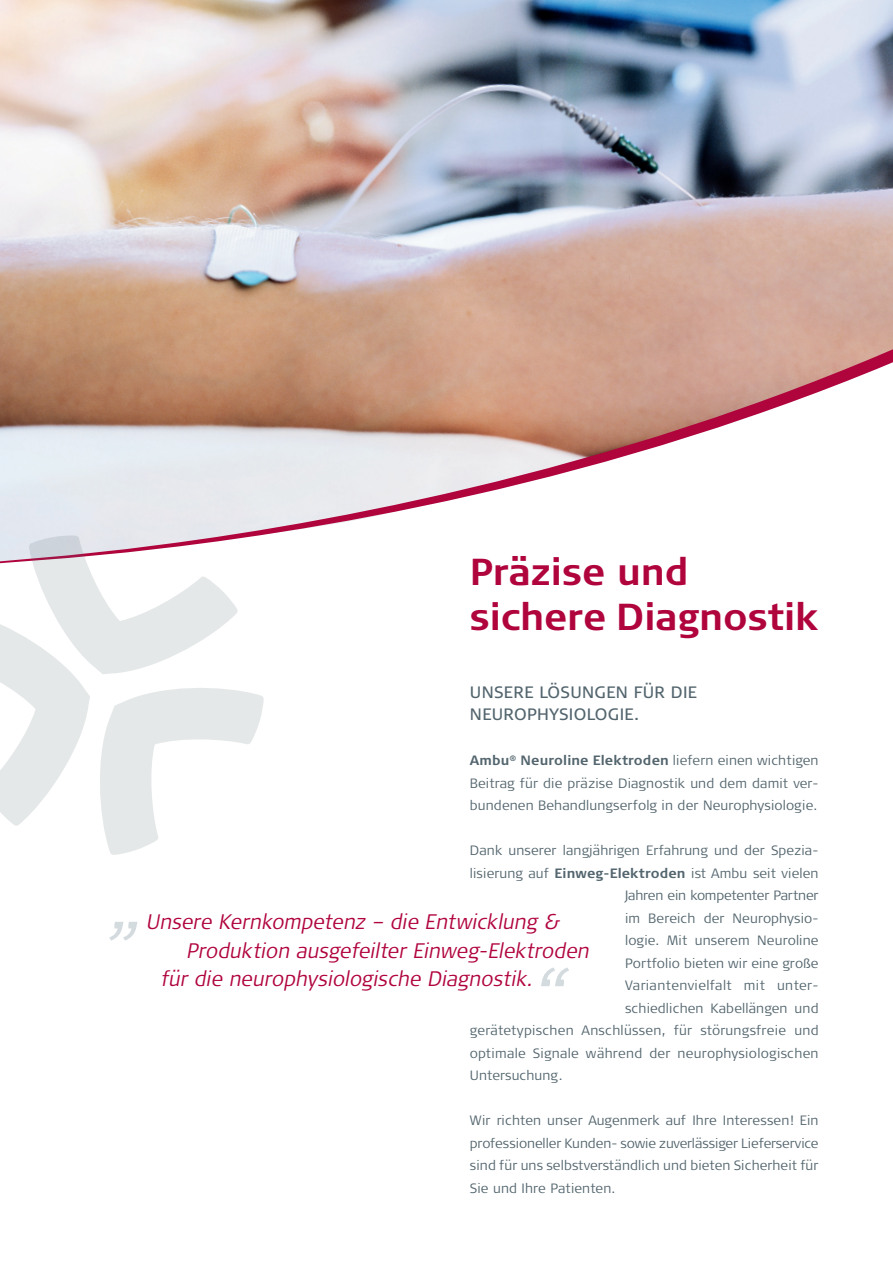
<style>
.page{position:relative;width:893px;height:1263px;background:#fff}
.page>*{position:absolute;margin:0;border:0;box-sizing:border-box;transform-origin:0 0}
.t1{font:700 37.5px/45px "Signa OT";letter-spacing:-.005em;color:#b0043d}
.t2{font:italic 300 21px "Signa OT";color:#b0043d;scale:.95 1}
.t3{font:16.5px/22.5px "Signa OT";letter-spacing:.02em;color:#53656e}
.t4{font:300 13.5px/22.5px "Signa OT";letter-spacing:.01em;color:#53656e;text-align:justify}
.t5{font:300 13.5px "Signa OT";letter-spacing:-.01em;color:#53656e}
.t6{font:300 13.5px "Signa OT";letter-spacing:.03em;color:#53656e}
.s1{font-weight:700}
</style>
<div class="page">
<svg style="left:109px;top:922px;width:28px;height:18px"></svg>
<svg style="left:541px;top:968px;width:28px;height:18px"></svg>
<img style="left:0;top:0;width:893px;height:535px">
<svg style="left:0;top:535px;width:264px;height:320px"></svg>
<h1 class="t1" style="left:470px;top:549px;width:350px">Präzise und sichere Diagnostik</h1>
<p class="t3" style="left:470px;top:680px;width:229px">UNSERE LÖSUNGEN FÜR DIE<br>NEUROPHYSIOLOGIE.</p>
<p class="t4" style="left:470px;top:749px;width:350px"><span class="s1">Ambu</span><sup>®</sup> <span class="s1">Neuroline Elektroden</span> liefern einen wichtigen Beitrag für die präzise Diagnostik und dem damit ver&shy;bundenen Behandlungserfolg in der Neurophysiologie.</p>
<p class="t4" style="left:470px;top:839px;width:350px">Dank unserer langjährigen Erfahrung und der Spezia-</p>
<p class="t4" style="left:470px;top:862px;width:350px">lisierung auf <span class="s1">Einweg-Elektroden</span> ist Ambu seit vielen</p>
<p class="t5" style="left:625px;top:887px;width:195px">Jahren ein kompetenter Partner</p>
<p class="t4" style="left:625px;top:907px;width:195px">im Bereich der Neurophysio-</p>
<p class="t4" style="left:625px;top:929px;width:195px">logie. Mit unserem Neuroline</p>
<p class="t4" style="left:625px;top:952px;width:195px">Portfolio bieten wir eine große</p>
<p class="t6" style="left:625px;top:978px;width:195px">Variantenvielfalt mit unter-</p>
<p class="t4" style="left:625px;top:997px;width:195px">schiedlichen Kabellängen und</p>
<p class="t4" style="left:470px;top:1019px;width:350px">gerätetypischen Anschlüssen, für störungsfreie und</p>
<p class="t4" style="left:470px;top:1042px;width:350px">optimale Signale während der neurophysiologischen</p>
<p class="t4" style="left:470px;top:1064px;width:94px">Untersuchung.</p>
<p class="t4" style="left:470px;top:1109px;width:350px">Wir richten unser Augenmerk auf Ihre Interessen! Ein professioneller Kunden- sowie zuverlässiger Lieferservice sind für uns selbstverständlich und bieten Sicherheit für Sie und Ihre Patienten.</p>
<h2 class="t2" style="left:146px;top:910px;width:441px">Unsere Kernkompetenz – die Entwicklung &amp;</h2>
<h2 class="t2" style="left:186px;top:938px;width:429px">Produktion ausgefeilter Einweg-Elektroden</h2>
<h2 class="t2" style="left:160px;top:967px;width:397px">für die neurophysiologische Diagnostik.</h2>
</div>
